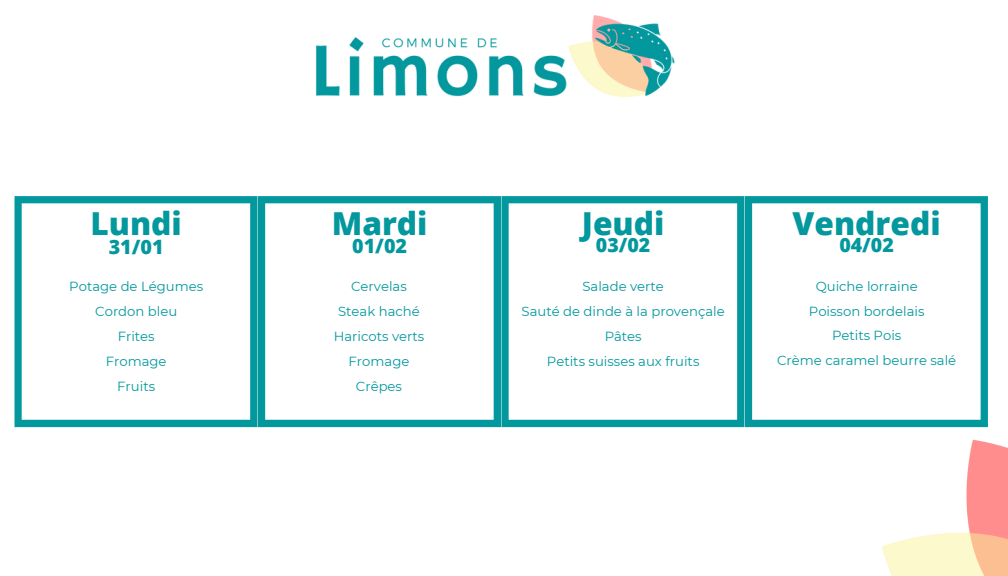
<style>
.page{position:relative;width:1008px;height:576px;background:#fff}
.page>*{position:absolute;margin:0;border:0;box-sizing:border-box;transform-origin:0 0}
.t1{font:800 31.6px "Open Sans";color:#03989e}
.t2{font:800 19.6px "Open Sans";color:#03989e}
.t3{font:13.2px "Montserrat";color:#03989e}
</style>
<div class="page">
<img style="left:316px;top:15px;width:359px;height:82px">
<img style="left:812px;top:427px;width:196px;height:149px">
<svg style="left:15px;top:196px;width:243px;height:231px"></svg>
<svg style="left:258px;top:196px;width:243px;height:231px"></svg>
<svg style="left:501px;top:196px;width:243px;height:231px"></svg>
<svg style="left:745px;top:196px;width:243px;height:231px"></svg>
<p class="t1" style="left:90px;top:202px;width:93px">Lundi</p>
<p class="t1" style="left:332px;top:202px;width:97px">Mardi</p>
<p class="t1" style="left:582px;top:202px;width:84px">Jeudi</p>
<p class="t2" style="left:352px;top:232px;width:56px">01/02</p>
<p class="t2" style="left:596px;top:231px;width:56px">03/02</p>
<p class="t2" style="left:109px;top:233px;width:56px">31/01</p>
<p class="t3" style="left:69px;top:279px;width:135px">Potage de Légumes</p>
<p class="t3" style="left:95px;top:303px;width:84px">Cordon bleu</p>
<p class="t3" style="left:118px;top:328px;width:38px">Frites</p>
<p class="t3" style="left:106px;top:353px;width:62px">Fromage</p>
<p class="t3" style="left:117px;top:378px;width:39px">Fruits</p>
<p class="t3" style="left:351px;top:279px;width:57px">Cervelas</p>
<p class="t3" style="left:338px;top:303px;width:83px">Steak haché</p>
<p class="t3" style="left:334px;top:328px;width:92px">Haricots verts</p>
<p class="t3" style="left:349px;top:353px;width:62px">Fromage</p>
<p class="t3" style="left:356px;top:378px;width:48px">Crêpes</p>
<p class="t3" style="left:583px;top:279px;width:83px">Salade verte</p>
<p class="t3" style="left:522px;top:303px;width:205px">Sauté de dinde à la provençale</p>
<p class="t3" style="left:605px;top:328px;width:39px">Pâtes</p>
<p class="t3" style="left:547px;top:353px;width:154px">Petits suisses aux fruits</p>
<p class="t1" style="left:793px;top:202px;width:150px">Vendredi</p>
<p class="t2" style="left:839px;top:231px;width:56px">04/02</p>
<p class="t3" style="left:816px;top:278px;width:103px">Quiche lorraine</p>
<p class="t3" style="left:809px;top:303px;width:117px">Poisson bordelais</p>
<p class="t3" style="left:832px;top:328px;width:71px">Petits Pois</p>
<p class="t3" style="left:777px;top:352px;width:181px">Crème caramel beurre salé</p>
</div>
